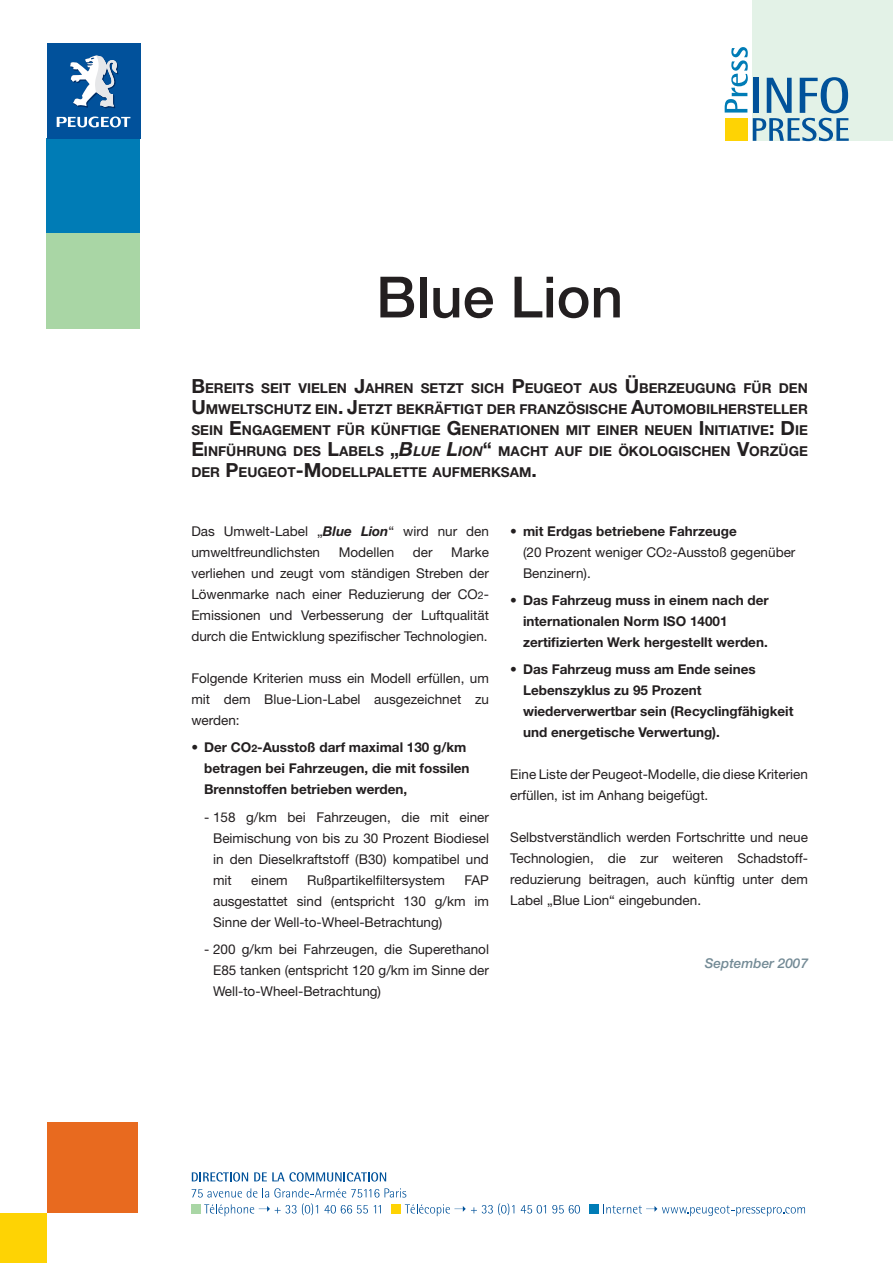
<style>
.page{position:relative;width:893px;height:1263px;background:#fff}
.page>*{position:absolute;margin:0;border:0;box-sizing:border-box;transform-origin:0 0}
.Info_Titre{font:500 57px "Helvetica Neue";color:#231f20}
.Info_Chapeau{font:700 13.65px/21px "Helvetica Neue";color:#231f20;text-align:justify}
.Texte_en_commun{font:13.5px/21px "Helvetica Neue";color:#231f20;text-align:justify}
.Puces_Textes{font:13.5px/21px "Helvetica Neue";color:#231f20;text-align:justify}
.Puces_Titre{font:700 13.5px/21px "Helvetica Neue";color:#231f20}
.Puces_Titre-2{font:13.5px/21px "Helvetica Neue";color:#231f20}
.Date_en_commun{font:italic 500 13.5px "Helvetica Neue";color:#738a95}
.s1{font-size:19.5px}
.s2{font-style:italic;font-size:19.5px}
.s3{font-style:italic}
.s4{font-weight:700;font-style:italic}
.s5{font-size:10.5px}
.s6{font-weight:700}
</style>
<div class="page">
<div style="left:753px;top:0;width:140px;height:141px;background:#e3f2e7"></div>
<svg style="left:725px;top:47px;width:124px;height:94px"></svg>
<div style="left:725px;top:118px;width:22px;height:23px;background:#fed304"></div>
<div style="left:0;top:1213px;width:47px;height:50px;background:#fed304"></div>
<svg style="left:192px;top:1172px;width:56px;height:9px"></svg>
<svg style="left:254px;top:1172px;width:132px;height:9px"></svg>
<svg style="left:192px;top:1188px;width:65px;height:9px"></svg>
<svg style="left:265px;top:1188px;width:141px;height:9px"></svg>
<svg style="left:204px;top:1204px;width:92px;height:12px"></svg>
<svg style="left:302px;top:1203px;width:16px;height:12px"></svg>
<svg style="left:324px;top:1205px;width:44px;height:8px"></svg>
<svg style="left:374px;top:1205px;width:7px;height:8px"></svg>
<svg style="left:405px;top:1203px;width:109px;height:13px"></svg>
<svg style="left:521px;top:1205px;width:25px;height:8px"></svg>
<svg style="left:552px;top:1205px;width:28px;height:8px"></svg>
<svg style="left:603px;top:1204px;width:202px;height:12px"></svg>
<div style="left:47px;top:1123px;width:90px;height:90px;background:#e86a1f"></div>
<div style="left:191px;top:1204px;width:10px;height:9px;background:#a9d6a5"></div>
<div style="left:391px;top:1204px;width:9px;height:9px;background:#fed304"></div>
<div style="left:589px;top:1204px;width:9px;height:9px;background:#007cb6"></div>
<div style="left:47px;top:139px;width:93px;height:95px;background:#007cb6"></div>
<div style="left:47px;top:234px;width:93px;height:95px;background:#a9d6a5"></div>
<div style="left:47px;top:44px;width:93px;height:95px;background:#01519b"></div>
<svg style="left:57px;top:116px;width:73px;height:12px"></svg>
<svg style="left:70px;top:55px;width:49px;height:53px"></svg>
<p class="Info_Titre" style="left:376px;top:263px;width:249px">Blue Lion</p>
<p class="Info_Chapeau" style="left:191px;top:377px;width:618px"><span class="s1">B</span>EREITS SEIT VIELEN <span class="s1">J</span>AHREN SETZT SICH <span class="s1">P</span>EUGEOT AUS <span class="s1">Ü</span>BERZEUGUNG FÜR DEN <span class="s1">U</span> MWELTSCHUTZ EIN<span class="s1">. J</span>ETZT BEKRÄFTIGT DER FRANZÖSISCHE <span class="s1">A</span>UTOMOBILHERSTELLER SEIN <span class="s1">E</span>NGAGEMENT FÜR KÜNFTIGE <span class="s1">G</span>ENERATIONEN MIT EINER NEUEN <span class="s1">I</span> NITIATIVE<span class="s1">: D</span>IE <span class="s1">E</span>INFÜHRUNG DES <span class="s1">L</span>ABELS <span class="s1">„</span><span class="s2">B</span><span class="s3">LUE</span> <span class="s2">L</span><span class="s3">ION</span><span class="s1">“</span> MACHT AUF DIE ÖKOLOGISCHEN <span class="s1">V</span>ORZÜGE DER <span class="s1">P</span>EUGEOT<span class="s1">-M</span> ODELLPALETTE AUFMERKSAM<span class="s1">.</span></p>
<p class="Texte_en_commun" style="left:191px;top:520px;width:299px">Das Umwelt-Label „<span class="s4">Blue Lion</span>“ wird nur den umweltfreundlichsten</p>
<p class="Texte_en_commun" style="left:191px;top:541px;width:299px;text-indent:260px">Marke verliehen und zeugt vom ständigen Streben der Löwenmarke nach einer Reduzierung der CO<span class="s5">2</span>- Emissionen und Verbesserung der Luftqualität durch die Entwicklung spezifischer Technologien.</p>
<p class="Texte_en_commun" style="left:191px;top:667px;width:299px">Folgende Kriterien muss ein Modell erfüllen, um mit dem Blue-Lion-Label ausgezeichnet zu werden:</p>
<p class="Puces_Titre" style="left:204px;top:736px;width:267px;text-indent:-13px">• Der CO<span class="s5">2</span>-Ausstoß darf maximal 130 g/km betragen bei Fahrzeugen, die mit fossilen<br>Brennstoffen betrieben werden,</p>
<p class="Puces_Textes" style="left:213px;top:806px;width:277px;text-indent:-9px">- 158 g/km bei Fahrzeugen, die mit einer Beimischung von bis zu 30 Prozent Biodiesel in den Dieselkraftstoff (B30) kompatibel und mit</p>
<p class="Texte_en_commun" style="left:339px;top:541px;width:57px">Modellen</p>
<p class="Texte_en_commun" style="left:413px;top:541px;width:21px">der</p>
<p class="Puces_Textes" style="left:251px;top:869px;width:38px">einem</p>
<p class="Puces_Textes" style="left:307px;top:869px;width:139px">Rußpartikelfiltersystem</p>
<p class="Puces_Textes" style="left:213px;top:869px;width:277px;text-indent:251px">FAP ausgestattet sind (entspricht 130 g/km im Sinne der Well-to-Wheel-Betrachtung)</p>
<p class="Puces_Textes" style="left:213px;top:938px;width:277px;text-indent:-9px">- 200 g/km bei Fahrzeugen, die Superethanol E85 tanken (entspricht 120 g/km im Sinne der Well-to-Wheel-Betrachtung)</p>
<p class="Puces_Titre-2" style="left:523px;top:520px;width:274px;text-indent:-13px"><span class="s6">• mit Erdgas betriebene Fahrzeuge<br></span>(20 Prozent weniger CO<span class="s5">2</span>-Ausstoß gegenüber<br>Benzinern).</p>
<p class="Puces_Titre" style="left:523px;top:589px;width:247px;text-indent:-13px">• Das Fahrzeug muss in einem nach der internationalen Norm ISO 14001 zertifizierten Werk hergestellt werden.</p>
<p class="Puces_Titre" style="left:523px;top:659px;width:272px;text-indent:-13px">• Das Fahrzeug muss am Ende seines Lebenszyklus zu 95 Prozent wiederverwertbar sein (Recyclingfähigkeit und energetische Verwertung).</p>
<p class="Texte_en_commun" style="left:510px;top:764px;width:299px">Eine Liste der Peugeot-Modelle, die diese Kriterien erfüllen, ist im Anhang beigefügt.</p>
<p class="Texte_en_commun" style="left:510px;top:827px;width:299px">Selbstverständlich werden Fortschritte und neue Technologien, die zur weiteren Schadstoff&shy;reduzierung beitragen, auch künftig unter dem Label „Blue Lion“ eingebunden.</p>
<p class="Date_en_commun" style="left:705px;top:956px;width:105px">September 2007</p>
</div>
